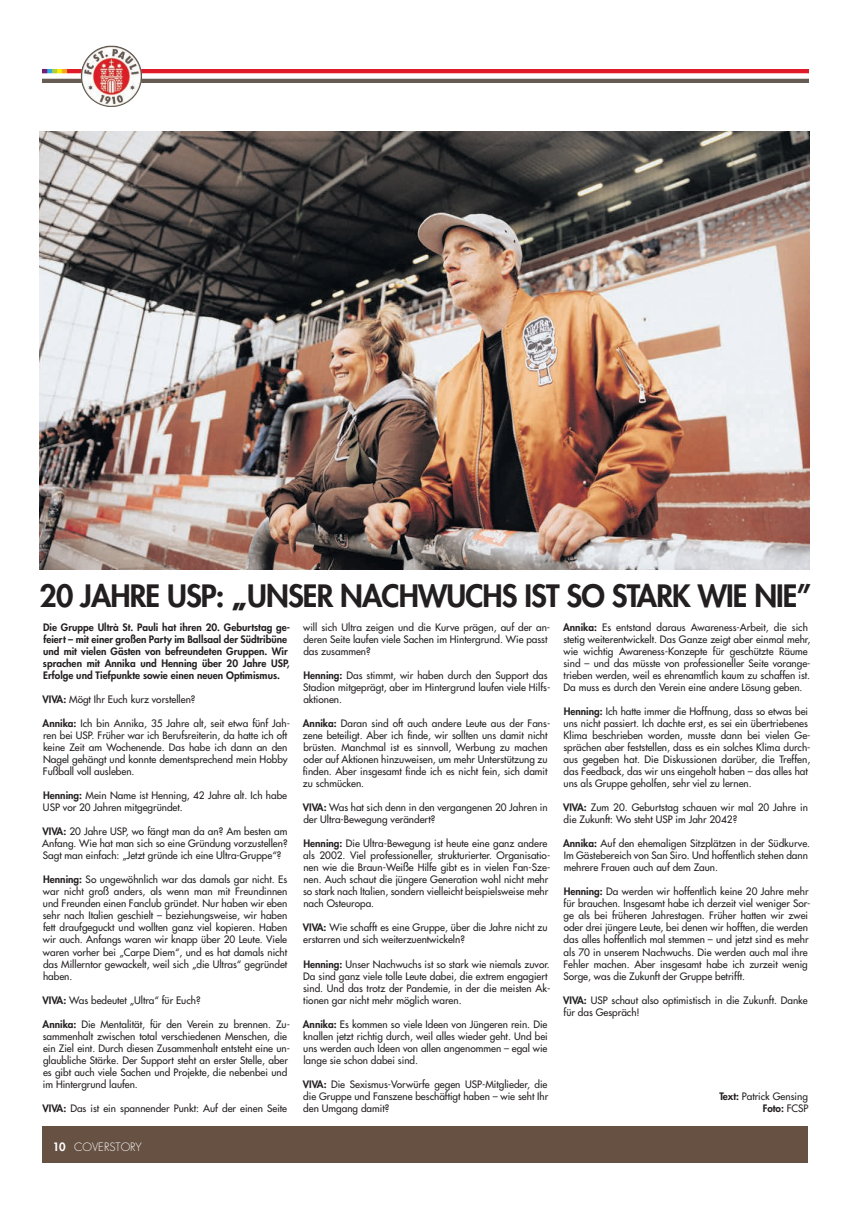
<style>
.page{position:relative;width:851px;height:1205px;background:#fff}
.page>*{position:absolute;margin:0;border:0;box-sizing:border-box;transform-origin:0 0}
.t1{font:800 30px "Futura Std";letter-spacing:-.03em;color:#231f20}
.t2{font:300 11.25px "Futura Std";color:#fff}
.t3{font:500 10px/12px "Futura Std";color:#231f20}
.t4{font:800 10px/12px "Futura Std";color:#231f20}
.s1{font-size:20px}
.s2{font-weight:800}
</style>
<div class="page">
<div style="left:43px;top:1126px;width:765px;height:36px;background:#665143"></div>
<img style="left:43px;top:70px;width:765px;height:12px">
<img style="left:76px;top:45px;width:70px;height:62px">
<img style="left:40px;top:131px;width:769px;height:439px">
<h1 class="t1" style="left:40px;top:577px;width:773px">20 JAHRE USP: <span class="s1">„</span>UNSER NACHWUCHS IST SO STARK WIE NIE”</h1>
<p class="t4" style="left:43px;top:622px;width:248px">Die Gruppe Ultrà St. Pauli hat ihren 20. Geburtstag ge&shy;feiert – mit einer großen Party im Ballsaal der Südtribüne und mit vielen Gästen von befreundeten Gruppen. Wir sprachen mit Annika und Henning über 20 Jahre USP, Erfolge und Tiefpunkte sowie einen neuen Optimismus.</p>
<p class="t3" style="left:42px;top:694px;width:154px"><span class="s2">VIVA:</span> Mögt Ihr Euch kurz vorstellen?</p>
<p class="t3" style="left:43px;top:718px;width:249px"><span class="s2">Annika:</span> Ich bin Annika, 35 Jahre alt, seit etwa fünf Jah&shy;ren bei USP. Früher war ich Berufsreiterin, da hatte ich oft keine Zeit am Wochenende. Das habe ich dann an den Nagel gehängt und konnte dementsprechend mein Hobby Fußball voll ausleben.</p>
<p class="t3" style="left:43px;top:790px;width:246px"><span class="s2">Henning:</span> Mein Name ist Henning, 42 Jahre alt. Ich habe<br>USP vor 20 Jahren mitgegründet.</p>
<p class="t3" style="left:42px;top:826px;width:247px;text-align:justify"><span class="s2">VIVA:</span> 20 Jahre USP, wo fängt man da an? Am besten am Anfang. Wie hat man sich so eine Gründung vorzustellen?<br>Sagt man einfach: „Jetzt gründe ich eine Ultra-Gruppe“?</p>
<p class="t3" style="left:43px;top:874px;width:246px;text-align:justify"><span class="s2">Henning:</span> So ungewöhnlich war das damals gar nicht. Es war nicht groß anders, als wenn man mit Freundinnen und Freunden einen Fanclub gründet. Nur haben wir eben sehr nach Italien geschielt – beziehungsweise, wir haben fett draufgeguckt und wollten ganz viel kopieren. Haben wir auch. Anfangs waren wir knapp über 20 Leute. Viele waren vorher bei „Carpe Diem“, und es hat damals nicht das Millerntor gewackelt, weil sich „die Ultras“ gegründet haben.</p>
<p class="t3" style="left:42px;top:994px;width:160px"><span class="s2">VIVA:</span> Was bedeutet „Ultra“ für Euch?</p>
<p class="t3" style="left:43px;top:1018px;width:249px"><span class="s2">Annika:</span> Die Mentalität, für den Verein zu brennen. Zu&shy;sammenhalt zwischen total verschiedenen Menschen, die ein Ziel eint. Durch diesen Zusammenhalt entsteht eine un&shy;glaubliche Stärke. Der Support steht an erster Stelle, aber es gibt auch viele Sachen und Projekte, die nebenbei und im Hintergrund laufen.</p>
<p class="t3" style="left:42px;top:1102px;width:246px"><span class="s2">VIVA:</span> Das ist ein spannender Punkt: Auf der einen Seite</p>
<p class="t2" style="left:53px;top:1140px;width:91px"><span class="s2">10</span> COVERSTORY</p>
<p class="t3" style="left:303px;top:622px;width:248px">will sich Ultra zeigen und die Kurve prägen, auf der an&shy;deren Seite laufen viele Sachen im Hintergrund. Wie passt das zusammen?</p>
<p class="t3" style="left:303px;top:670px;width:249px"><span class="s2">Henning:</span> Das stimmt, wir haben durch den Support das<br>Stadion mitgeprägt, aber im Hintergrund laufen viele Hilfs&shy;aktionen.</p>
<p class="t3" style="left:303px;top:718px;width:249px"><span class="s2">Annika:</span> Daran sind oft auch andere Leute aus der Fans&shy;zene beteiligt. Aber ich finde, wir sollten uns damit nicht brüsten. Manchmal ist es sinnvoll, Werbung zu machen oder auf Aktionen hinzuweisen, um mehr Unterstützung zu finden. Aber insgesamt finde ich es nicht fein, sich damit zu schmücken.</p>
<p class="t3" style="left:303px;top:802px;width:246px"><span class="s2">VIVA:</span> Was hat sich denn in den vergangenen 20 Jahren in der Ultra-Bewegung verändert?</p>
<p class="t3" style="left:303px;top:838px;width:249px"><span class="s2">Henning:</span> Die Ultra-Bewegung ist heute eine ganz andere als 2002. Viel professioneller, strukturierter. Organisatio&shy;nen wie die Braun-Weiße Hilfe gibt es in vielen Fan-Sze&shy;nen. Auch schaut die jüngere Generation wohl nicht mehr so stark nach Italien, sondern vielleicht beispielsweise mehr nach Osteuropa.</p>
<p class="t3" style="left:303px;top:922px;width:246px"><span class="s2">VIVA:</span> Wie schafft es eine Gruppe, über die Jahre nicht zu erstarren und sich weiterzuentwickeln?</p>
<p class="t3" style="left:303px;top:958px;width:249px"><span class="s2">Henning:</span> Unser Nachwuchs ist so stark wie niemals zuvor.<br>Da sind ganz viele tolle Leute dabei, die extrem engagiert sind. Und das trotz der Pandemie, in der die meisten Ak&shy;tionen gar nicht mehr möglich waren.</p>
<p class="t3" style="left:303px;top:1018px;width:246px;text-align:justify"><span class="s2">Annika:</span> Es kommen so viele Ideen von Jüngeren rein. Die knallen jetzt richtig durch, weil alles wieder geht. Und bei uns werden auch Ideen von allen angenommen – egal wie lange sie schon dabei sind.</p>
<p class="t3" style="left:303px;top:1078px;width:247px;text-align:justify"><span class="s2">VIVA:</span> Die Sexismus-Vorwürfe gegen USP-Mitglieder, die die Gruppe und Fanszene beschäftigt haben – wie seht Ihr den Umgang damit?</p>
<p class="t3" style="left:563px;top:622px;width:249px"><span class="s2">Annika:</span> Es entstand daraus Awareness-Arbeit, die sich stetig weiterentwickelt. Das Ganze zeigt aber einmal mehr, wie wichtig Awareness-Konzepte für geschützte Räume sind – und das müsste von professioneller Seite vorange&shy;trieben werden, weil es ehrenamtlich kaum zu schaffen ist.<br>Da muss es durch den Verein eine andere Lösung geben.</p>
<p class="t3" style="left:563px;top:706px;width:249px"><span class="s2">Henning:</span> Ich hatte immer die Hoffnung, dass so etwas bei uns nicht passiert. Ich dachte erst, es sei ein übertriebenes Klima beschrieben worden, musste dann bei vielen Ge&shy;sprächen aber feststellen, dass es ein solches Klima durch&shy;aus gegeben hat. Die Diskussionen darüber, die Treffen, das Feedback, das wir uns eingeholt haben – das alles hat uns als Gruppe geholfen, sehr viel zu lernen.</p>
<p class="t3" style="left:563px;top:802px;width:246px"><span class="s2">VIVA:</span> Zum 20. Geburtstag schauen wir mal 20 Jahre in die Zukunft: Wo steht USP im Jahr 2042?</p>
<p class="t3" style="left:563px;top:838px;width:248px"><span class="s2">Annika:</span> Auf den ehemaligen Sitzplätzen in der Südkurve.<br>Im Gästebereich von San Siro. Und hoffentlich stehen dann mehrere Frauen auch auf dem Zaun.</p>
<p class="t3" style="left:563px;top:886px;width:249px"><span class="s2">Henning:</span> Da werden wir hoffentlich keine 20 Jahre mehr für brauchen. Insgesamt habe ich derzeit viel weniger Sor&shy;ge als bei früheren Jahrestagen. Früher hatten wir zwei oder drei jüngere Leute, bei denen wir hofften, die werden das alles hoffentlich mal stemmen – und jetzt sind es mehr als 70 in unserem Nachwuchs. Die werden auch mal ihre Fehler machen. Aber insgesamt habe ich zurzeit wenig Sorge, was die Zukunft der Gruppe betrifft.</p>
<p class="t3" style="left:563px;top:994px;width:246px"><span class="s2">VIVA:</span> USP schaut also optimistisch in die Zukunft. Danke für das Gespräch!</p>
<p class="t3" style="left:719px;top:1090px;width:91px;text-align:right"><span class="s2">Text:</span> Patrick Gensing<br><span class="s2">Foto:</span> FCSP</p>
</div>
